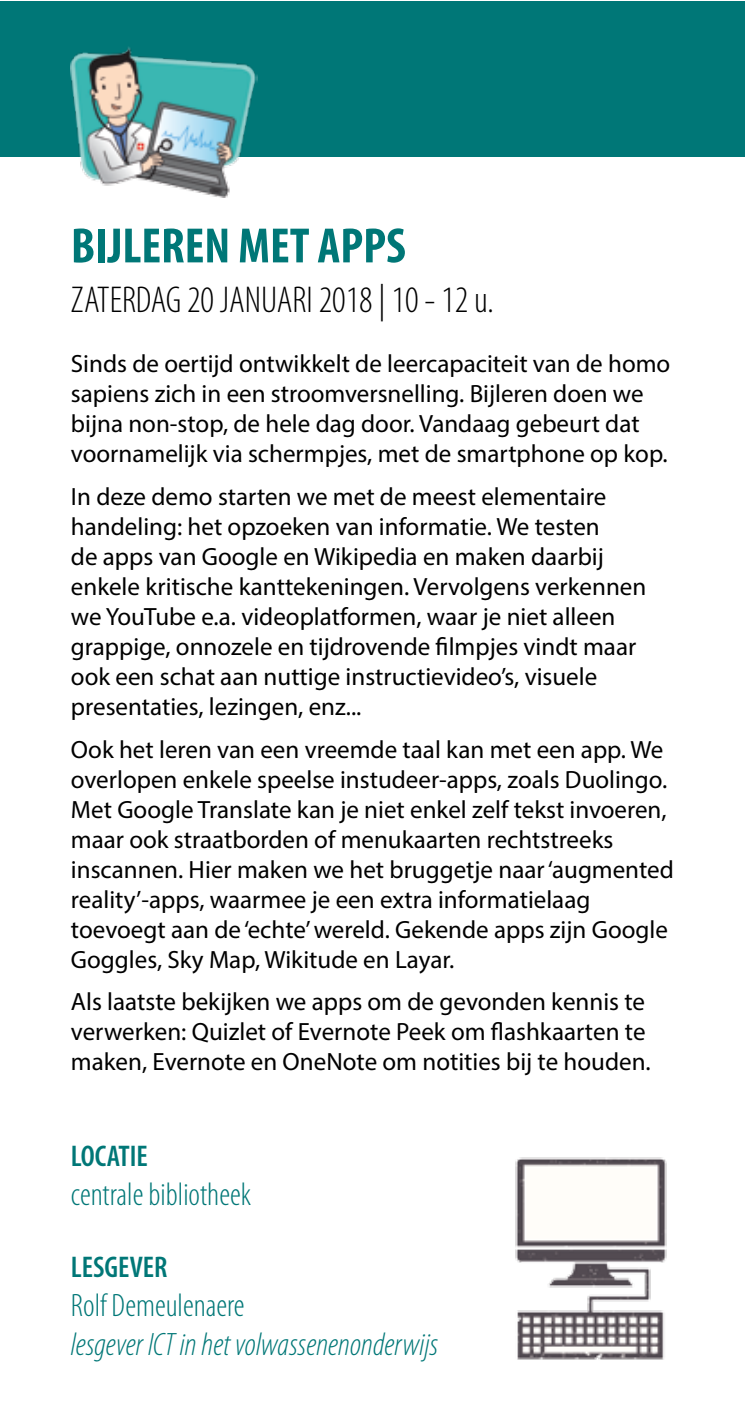
<style>
.page{position:relative;width:745px;height:1418px;background:#fff}
.page>*{position:absolute;margin:0;border:0;box-sizing:border-box;transform-origin:0 0}
.t1{font:700 condensed 50px "Myriad Pro";color:#077}
.t2{font:300 condensed 37.5px "Myriad Pro";color:#000}
.t3{font:italic 300 condensed 32.5px "Myriad Pro";color:#077}
.t4{font:300 condensed 32.5px "Myriad Pro";color:#077}
.t5{font:600 condensed 30px "Myriad Pro";color:#077}
.t6{font:25px/30px "Myriad Pro";color:#000}
</style>
<div class="page">
<div style="left:0;top:1px;width:744px;height:156px;background:#077"></div>
<img style="left:70px;top:47px;width:187px;height:151px">
<img style="left:515px;top:1157px;width:152px;height:203px">
<h1 class="t1" style="left:71px;top:214px;width:336px">BIJLEREN MET APPS</h1>
<h2 class="t2" style="left:71px;top:278px;width:424px">ZATERDAG 20 JANUARI 2018 | 10 - 12 u.</h2>
<p class="t6" style="left:71px;top:348px;width:600px">Sinds de oertijd ontwikkelt de leercapaciteit van de homo sapiens zich in een stroomversnelling. Bijleren doen we bijna non-stop, de hele dag door. Vandaag gebeurt dat voornamelijk via schermpjes, met de smartphone op kop.</p>
<p class="t6" style="left:71px;top:481px;width:576px">In deze demo starten we met de meest elementaire handeling: het opzoeken van informatie. We testen<br>de apps van Google en Wikipedia en maken daarbij enkele kritische kanttekeningen. Vervolgens verkennen we YouTube e.a. videoplatformen, waar je niet alleen grappige, onnozele en tijdrovende filmpjes vindt maar ook een schat aan nuttige instructievideo’s, visuele presentaties, lezingen, enz...</p>
<p class="t6" style="left:71px;top:733px;width:604px">Ook het leren van een vreemde taal kan met een app. We overlopen enkele speelse instudeer-apps, zoals Duolingo.<br>Met Google Translate kan je niet enkel zelf tekst invoeren, maar ook straatborden of menukaarten rechtstreeks inscannen. Hier maken we het bruggetje naar ‘augmented reality’-apps, waarmee je een extra informatielaag toevoegt aan de ‘echte’ wereld. Gekende apps zijn Google Goggles, Sky Map, Wikitude en Layar.</p>
<p class="t6" style="left:71px;top:986px;width:581px">Als laatste bekijken we apps om de gevonden kennis te verwerken: Quizlet of Evernote Peek om flashkaarten te maken, Evernote en OneNote om notities bij te houden.</p>
<p class="t5" style="left:71px;top:1137px;width:78px">LOCATIE</p>
<h3 class="t4" style="left:71px;top:1175px;width:181px">centrale bibliotheek</h3>
<p class="t5" style="left:71px;top:1248px;width:98px">LESGEVER</p>
<h3 class="t4" style="left:71px;top:1286px;width:175px">Rolf Demeulenaere</h3>
<h3 class="t3" style="left:71px;top:1325px;width:368px">lesgever ICT in het volwassenenonderwijs</h3>
</div>
